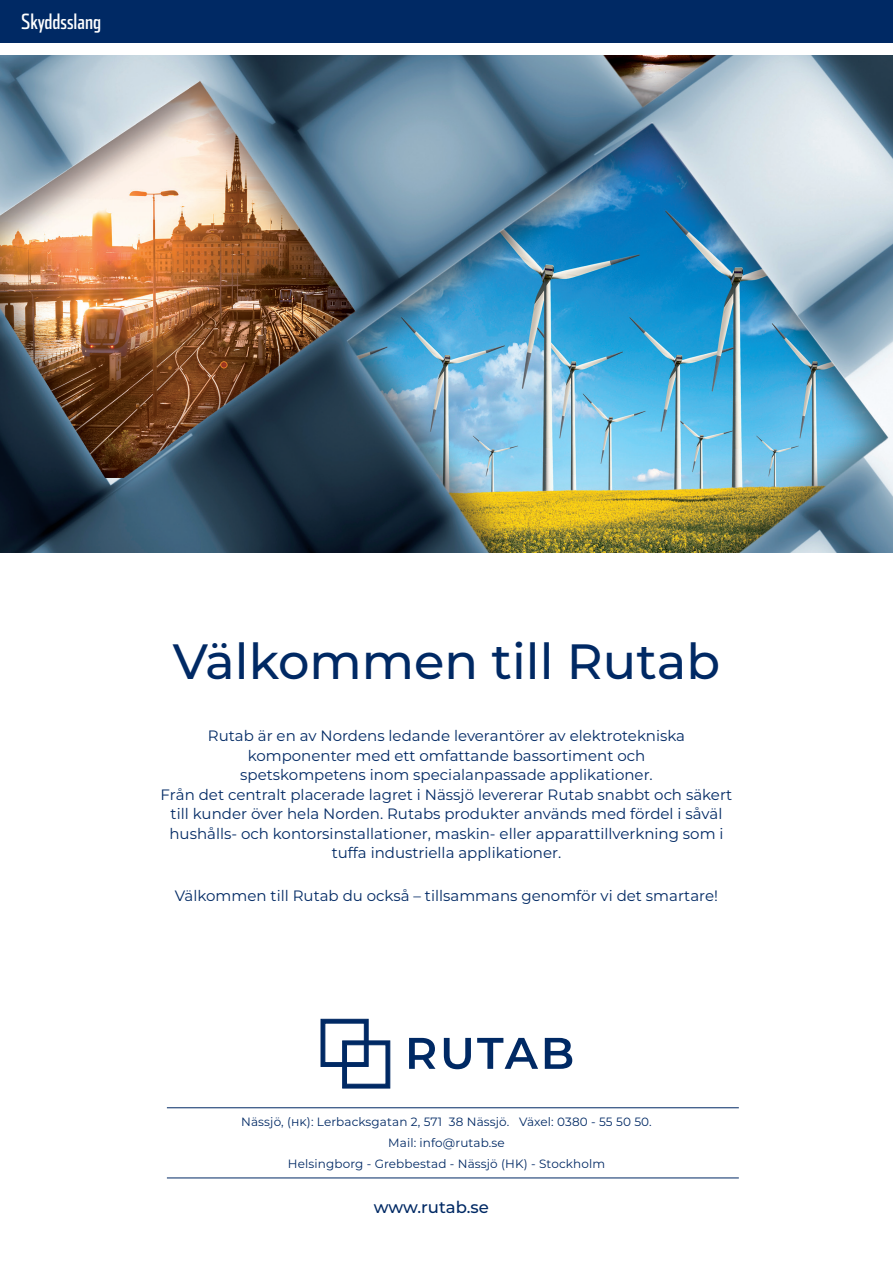
<style>
.page{position:relative;width:893px;height:1263px;background:#fff}
.page>*{position:absolute;margin:0;border:0;box-sizing:border-box;transform-origin:0 0}
.rubrik{font:500 49.5px "Montserrat";color:#002964}
.t1{font:21px "Stainless Comp";color:#fff}
.Website_address{font:500 16.5px "Montserrat";color:#002964}
.text_ej_indrag{font:15px/19.5px "Montserrat";color:#002964;text-align:center}
.t2{font:12px "Montserrat";letter-spacing:.01em;color:#002964}
</style>
<div class="page">
<div style="left:0;top:0;width:893px;height:43px;background:#002964"></div>
<svg style="left:321px;top:1019px;width:69px;height:69px"></svg>
<svg style="left:409px;top:1038px;width:26px;height:31px"></svg>
<svg style="left:444px;top:1038px;width:27px;height:31px"></svg>
<svg style="left:477px;top:1038px;width:61px;height:31px"></svg>
<svg style="left:545px;top:1038px;width:27px;height:31px"></svg>
<img style="left:0;top:55px;width:893px;height:498px">
<hr style="left:167px;top:1107px;width:572px;height:1px;background:#002964">
<hr style="left:167px;top:1177px;width:572px;height:1px;background:#002964">
<p class="t1" style="left:21px;top:10px;width:81px">Skyddsslang</p>
<p class="rubrik" style="left:173px;top:627px;width:549px">Välkommen till Rutab</p>
<p class="text_ej_indrag" style="left:208px;top:726px;width:479px">Rutab är en av Nordens ledande leverantörer av elektrotekniska</p>
<p class="text_ej_indrag" style="left:248px;top:745px;width:399px">komponenter med ett omfattande bassortiment och</p>
<p class="text_ej_indrag" style="left:240px;top:765px;width:414px">spetskompetens inom specialanpassade applikationer.</p>
<p class="text_ej_indrag" style="left:161px;top:784px;width:573px">Från det centralt placerade lagret i Nässjö levererar Rutab snabbt och säkert till kunder över hela Norden. Rutabs produkter används med fördel i såväl hushålls- och kontorsinstallationer, maskin- eller apparattillverkning som i tuffa industriella applikationer.</p>
<p class="text_ej_indrag" style="left:175px;top:886px;width:545px">Välkommen till Rutab du också – tillsammans genomför vi det smartare!</p>
<p class="t2" style="left:241px;top:1114px;width:412px">Nässjö, (hk): Lerbacksgatan 2, 571 38 Nässjö. Växel: 0380 - 55 50 50.</p>
<p class="t2" style="left:388px;top:1135px;width:118px">Mail: info@rutab.se</p>
<p class="t2" style="left:288px;top:1156px;width:319px">Helsingborg - Grebbestad - Nässjö (HK) - Stockholm</p>
<p class="Website_address" style="left:374px;top:1196px;width:117px">www.rutab.se</p>
</div>
